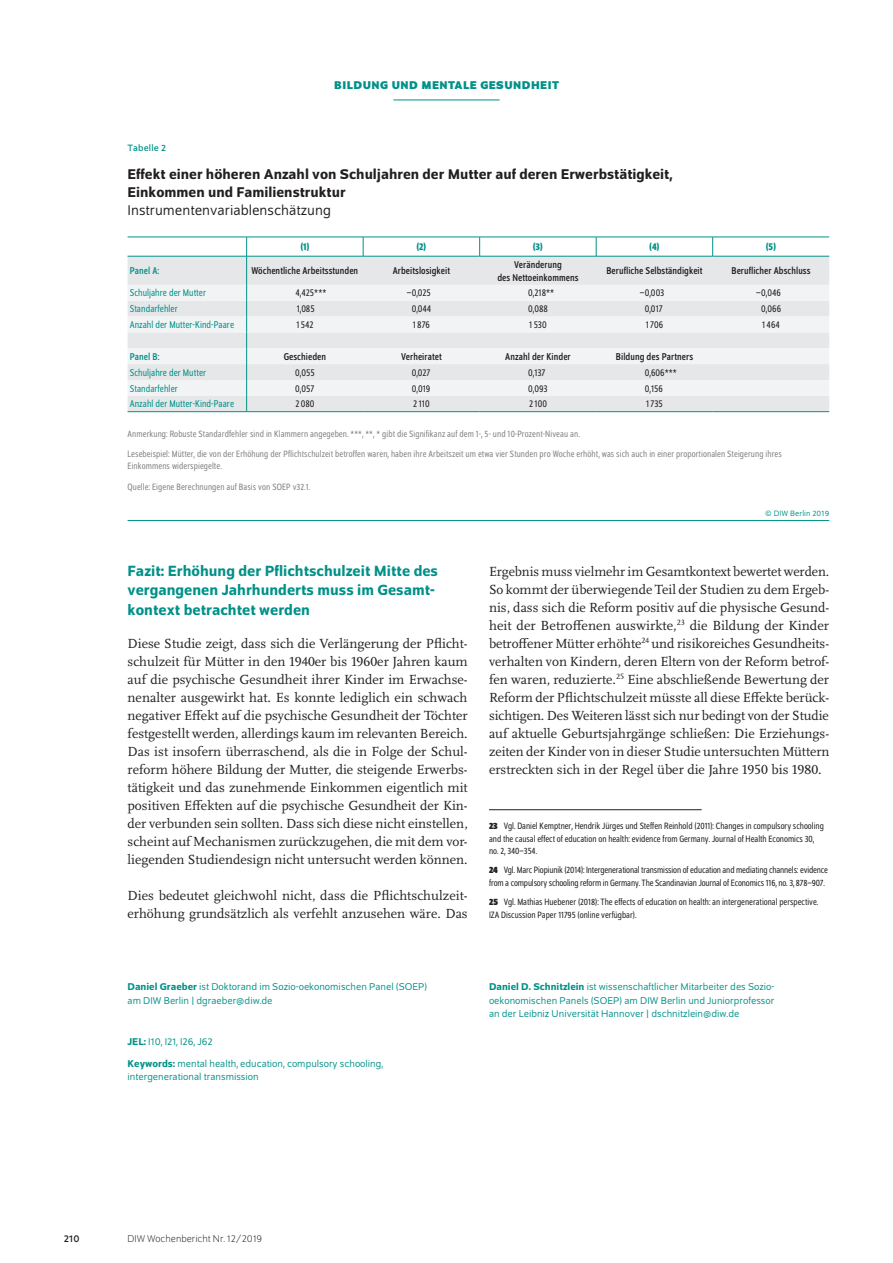
<style>
.page{position:relative;width:893px;height:1263px;background:#fff}
.page>*{position:absolute;margin:0;border:0;box-sizing:border-box;transform-origin:0 0}
.t1{font:500 15.75px/19.5px "Schumpeter";color:#009188}
.t2{font:500 15px/18px "Schumpeter";color:#231f20}
.t3{font:15px "Schumpeter Blond";color:#231f20}
.t4{font:13.8px/18px "Scala Pro";color:#231f20;text-align:justify}
.t5{font:700 12px "Schumpeter";color:#009188}
.t6{font:10.5px/13.5px "Schumpeter Blond";color:#009188}
.t7{font:semi-condensed 10.5px/12.6px "Schumpeter";letter-spacing:.005em;color:#231f20;text-align:center}
.t8{font:semi-condensed 10.5px "Schumpeter Blond";letter-spacing:.005em;color:#231f20}
.t9{font:semi-condensed 10.5px "Schumpeter Blond";letter-spacing:.005em;color:#009188}
.t10{font:300 10.5px "Schumpeter";color:#231f20}
.t11{font:500 semi-condensed 10.5px "Schumpeter";color:#009188}
.t12{font:semi-condensed 10.5px "Schumpeter";letter-spacing:.005em;color:#009188}
.t13{font:10.5px "Schumpeter";color:#231f20}
.t14{font:semi-condensed 9.75px/12.8px "Schumpeter Blond";color:#231f20}
.t15{font:semi-condensed 9.75px/20.5px "Schumpeter Blond";letter-spacing:.01em;color:#808285}
.t16{font:9.75px "Schumpeter";letter-spacing:.01em;color:#009188}
.t17{font:8.25px "Schumpeter Blond";letter-spacing:.01em;color:#009188}
.s1{font-family:"Schumpeter";font-weight:700}
.s2{font-family:"Schumpeter";font-weight:500}
</style>
<div class="page">
<hr style="left:393px;top:100px;width:107px;height:1px;background:#009188">
<hr style="left:489px;top:809px;width:213px;height:1px;background:#231f20">
<svg style="left:128px;top:237px;width:701px;height:174px"></svg>
<hr style="left:128px;top:411px;width:119px;height:1px;background:#009188">
<hr style="left:247px;top:411px;width:116px;height:1px;background:#009188">
<hr style="left:363px;top:411px;width:117px;height:1px;background:#009188">
<hr style="left:480px;top:411px;width:116px;height:1px;background:#009188">
<hr style="left:596px;top:411px;width:117px;height:1px;background:#009188">
<hr style="left:713px;top:411px;width:116px;height:1px;background:#009188">
<hr style="left:128px;top:520px;width:701px;height:1px;background:#009188">
<p class="t5" style="left:334px;top:79px;width:17px">BILDUNG</p>
<p class="t5" style="left:392px;top:79px;width:10px">UND</p>
<p class="t5" style="left:421px;top:79px;width:9px">MENTALE</p>
<p class="t5" style="left:480px;top:79px;width:18px">GESUNDHEIT</p>
<p class="t16" style="left:128px;top:143px;width:40px">Tabelle 2</p>
<p class="t2" style="left:128px;top:166px;width:546px">Effekt einer höheren Anzahl von Schuljahren der Mutter auf deren Erwerbstätigkeit,<br>Einkommen und Familienstruktur</p>
<p class="t3" style="left:128px;top:203px;width:205px">Instrumentenvariablenschätzung</p>
<p class="t11" style="left:300px;top:241px;width:11px">(1)</p>
<p class="t11" style="left:416px;top:241px;width:11px">(2)</p>
<p class="t11" style="left:533px;top:241px;width:12px">(3)</p>
<p class="t11" style="left:649px;top:241px;width:12px">(4)</p>
<p class="t11" style="left:766px;top:241px;width:12px">(5)</p>
<p class="t12" style="left:130px;top:266px;width:31px">Panel A:</p>
<p class="t7" style="left:252px;top:265px;width:108px">Wöchentliche Arbeitsstunden</p>
<p class="t7" style="left:393px;top:265px;width:59px">Arbeitslosigkeit</p>
<p class="t7" style="left:497px;top:259px;width:83px">Veränderung<br>des Nettoeinkommens</p>
<p class="t7" style="left:606px;top:265px;width:98px">Berufliche Selbständigkeit</p>
<p class="t7" style="left:731px;top:265px;width:81px">Beruflicher Abschluss</p>
<p class="t9" style="left:130px;top:288px;width:78px">Schuljahre der Mutter</p>
<p class="t8" style="left:295px;top:288px;width:33px">4,425***</p>
<p class="t8" style="left:406px;top:288px;width:26px">−0,025</p>
<p class="t8" style="left:528px;top:288px;width:28px">0,218**</p>
<p class="t8" style="left:639px;top:288px;width:27px">−0,003</p>
<p class="t8" style="left:756px;top:288px;width:26px">−0,046</p>
<p class="t9" style="left:130px;top:304px;width:50px">Standarfehler</p>
<p class="t8" style="left:297px;top:304px;width:19px">1,085</p>
<p class="t8" style="left:412px;top:304px;width:21px">0,044</p>
<p class="t8" style="left:528px;top:304px;width:21px">0,088</p>
<p class="t8" style="left:645px;top:304px;width:20px">0,017</p>
<p class="t8" style="left:761px;top:304px;width:21px">0,066</p>
<p class="t9" style="left:130px;top:320px;width:106px">Anzahl der Mutter-Kind-Paare</p>
<p class="t8" style="left:296px;top:320px;width:19px">1 542</p>
<p class="t8" style="left:413px;top:320px;width:19px">1 876</p>
<p class="t8" style="left:529px;top:320px;width:19px">1 530</p>
<p class="t8" style="left:646px;top:320px;width:19px">1706</p>
<p class="t8" style="left:762px;top:320px;width:19px">1 464</p>
<p class="t12" style="left:130px;top:351px;width:31px">Panel B:</p>
<p class="t7" style="left:284px;top:350px;width:44px">Geschieden</p>
<p class="t7" style="left:401px;top:350px;width:42px">Verheiratet</p>
<p class="t7" style="left:505px;top:350px;width:67px">Anzahl der Kinder</p>
<p class="t7" style="left:616px;top:350px;width:79px">Bildung des Partners</p>
<p class="t9" style="left:130px;top:367px;width:78px">Schuljahre der Mutter</p>
<p class="t8" style="left:295px;top:367px;width:21px">0,055</p>
<p class="t8" style="left:412px;top:367px;width:20px">0,027</p>
<p class="t8" style="left:528px;top:367px;width:19px">0,137</p>
<p class="t8" style="left:645px;top:367px;width:34px">0,606***</p>
<p class="t9" style="left:130px;top:383px;width:50px">Standarfehler</p>
<p class="t8" style="left:295px;top:383px;width:21px">0,057</p>
<p class="t8" style="left:412px;top:383px;width:20px">0,019</p>
<p class="t8" style="left:528px;top:383px;width:21px">0,093</p>
<p class="t8" style="left:645px;top:383px;width:20px">0,156</p>
<p class="t9" style="left:130px;top:399px;width:106px">Anzahl der Mutter-Kind-Paare</p>
<p class="t8" style="left:295px;top:399px;width:21px">2 080</p>
<p class="t8" style="left:413px;top:399px;width:18px">2110</p>
<p class="t8" style="left:529px;top:399px;width:20px">2100</p>
<p class="t8" style="left:646px;top:399px;width:18px">1735</p>
<p class="t15" style="left:128px;top:423px;width:656px">Anmerkung: Robuste Standardfehler sind in Klammern angegeben. ***, **, * gibt die Signifikanz auf dem 1-, 5- und 10-Prozent-Niveau an.<br>Lesebeispiel: Mütter, die von der Erhöhung der Pflichtschulzeit betroffen waren, haben ihre Arbeitszeit um etwa vier Stunden pro Woche erhöht, was sich auch in einer proportionalen Steigerung ihres</p>
<p class="t15" style="left:128px;top:456px;width:184px">Einkommens widerspiegelte.<br>Quelle: Eigene Berechnungen auf Basis von SOEP v32.1.</p>
<p class="t17" style="left:765px;top:509px;width:66px">© DIW Berlin 2019</p>
<p class="t1" style="left:128px;top:561px;width:312px">Fazit: Erhöhung der Pflichtschulzeit Mitte des vergangenen Jahrhunderts muss im Gesamt&shy;kontext betrachtet werden</p>
<p class="t4" style="left:128px;top:634px;width:342px">Diese Studie zeigt, dass sich die Verlängerung der Pflicht&shy;schulzeit für Mütter in den 1940er bis 1960er Jahren kaum auf die psychische Gesundheit ihrer Kinder im Erwachse&shy;nenalter ausgewirkt hat. Es konnte lediglich ein schwach negativer Effekt auf die psychische Gesundheit der Töchter festgestellt werden, allerdings kaum im relevanten Bereich.<br>Das ist insofern überraschend, als die in Folge der Schul&shy;reform höhere Bildung der Mutter, die steigende Erwerbs&shy;tätigkeit und das zunehmende Einkommen eigentlich mit positiven Effekten auf die psychische Gesundheit der Kin&shy;der verbunden sein sollten. Dass sich diese nicht einstellen, scheint auf Mechanismen zurückzugehen, die mit dem vor&shy;liegenden Studiendesign nicht untersucht werden können.</p>
<p class="t4" style="left:128px;top:886px;width:342px">Dies bedeutet gleichwohl nicht, dass die Pflichtschulzeit&shy;erhöhung grundsätzlich als verfehlt anzusehen wäre. Das</p>
<p class="t4" style="left:489px;top:562px;width:342px">Ergebnis muss vielmehr im Gesamtkontext bewertet werden.<br>So kommt der überwiegende Teil der Studien zu dem Ergeb&shy;nis, dass sich die Reform positiv auf die physische Gesund&shy;heit der Betroffenen auswirkte,<sup>23</sup> die Bildung der Kinder betroffener Mütter erhöhte<sup>24</sup> und risikoreiches Gesundheits&shy;verhalten von Kindern, deren Eltern von der Reform betrof&shy;fen waren, reduzierte.<sup>25</sup> Eine abschließende Bewertung der Reform der Pflichtschulzeit müsste all diese Effekte berück&shy;sichtigen. Des Weiteren lässt sich nur bedingt von der Studie auf aktuelle Geburtsjahrgänge schließen: Die Erziehungs&shy;zeiten der Kinder von in dieser Studie untersuchten Müttern erstreckten sich in der Regel über die Jahre 1950 bis 1980.</p>
<p class="t14" style="left:489px;top:820px;width:336px"><span class="s1">23</span> Vgl. Daniel Kemptner, Hendrik Jürges und Steffen Reinhold (2011): Changes in compulsory schooling and the causal effect of education on health: evidence from Germany. Journal of Health Economics 30, no. 2, 340–354.</p>
<p class="t14" style="left:489px;top:864px;width:340px"><span class="s1">24</span> Vgl. Marc Piopiunik (2014): Intergenerational transmission of education and mediating channels: evidence from a compulsory schooling reform in Germany. The Scandinavian Journal of Economics 116, no. 3, 878–907.</p>
<p class="t14" style="left:489px;top:896px;width:331px"><span class="s1">25</span> Vgl. Mathias Huebener (2018): The effects of education on health: an intergenerational perspective.<br>IZA Discussion Paper 11795 (online verfügbar).</p>
<p class="t6" style="left:128px;top:980px;width:301px"><span class="s2">Daniel Graeber</span> ist Doktorand im Sozio-oekonomischen Panel (SOEP) am DIW Berlin | dgraeber@diw.de</p>
<p class="t6" style="left:489px;top:980px;width:287px;text-align:justify"><span class="s2">Daniel D. Schnitzlein</span> ist wissenschaftlicher Mitarbeiter des Sozio&shy;oekonomischen Panels (SOEP) am DIW Berlin und Juniorprofessor an der Leibniz Universität Hannover | dschnitzlein@diw.de</p>
<p class="t6" style="left:128px;top:1030px;width:257px;line-height:22px"><span class="s2">JEL:</span> I10, I21, I26, J62<br><span class="s2">Keywords:</span> mental health, education, compulsory schooling,</p>
<p class="t6" style="left:128px;top:1070px;width:133px">intergenerational transmission</p>
<p class="t13" style="left:64px;top:1233px;width:17px">210</p>
<p class="t10" style="left:128px;top:1234px;width:136px">DIW Wochenbericht Nr. 12/2019</p>
</div>
